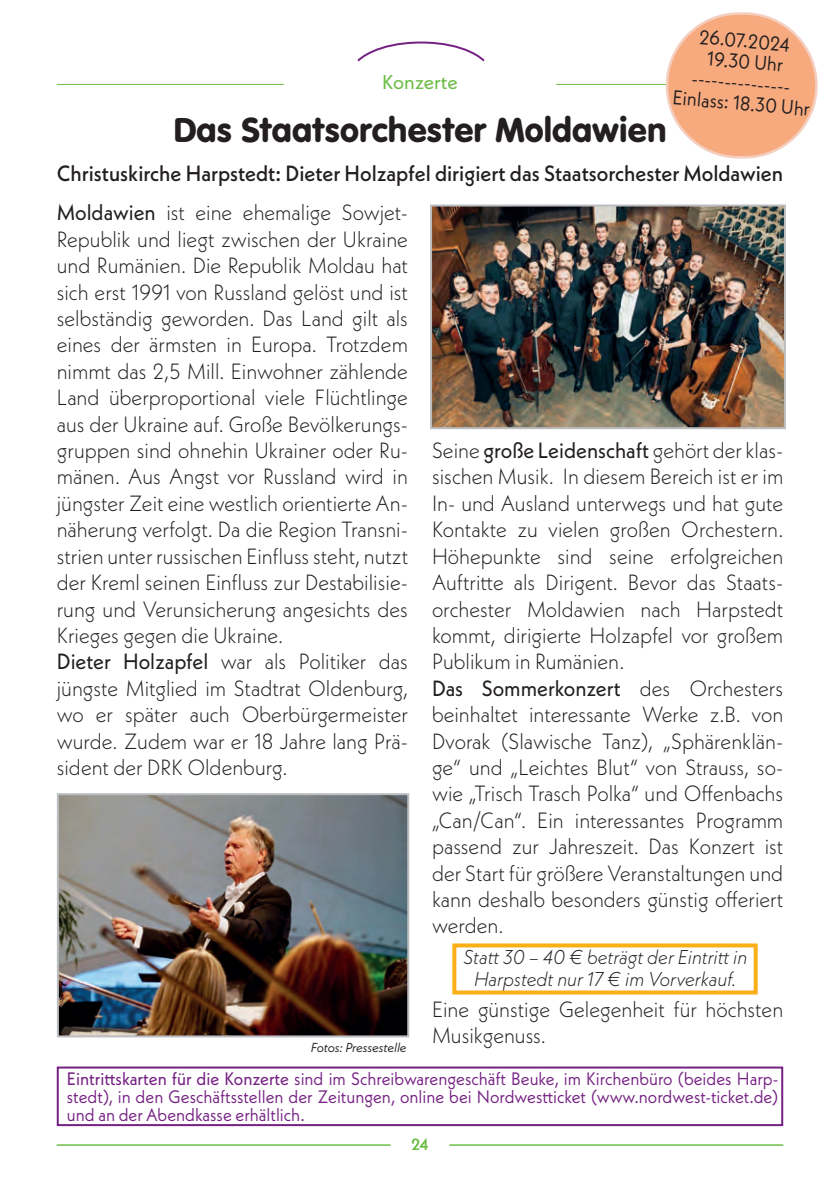
<style>
.page{position:relative;width:840px;height:1191px;background:#fff}
.page>*{position:absolute;margin:0;border:0;box-sizing:border-box;transform-origin:0 0}
.t1{font:36px "VAG Rundschrift D";color:#231f20}
.t2{font:300 22px/26.4px "Neue Kabel";color:#231f20;scale:.95 1}
.t3{font:500 22px "Neue Kabel";color:#231f20;scale:.95 1}
.t4{font:italic 300 20px/22px "Neue Kabel";color:#231f20;text-align:center;scale:.95 1}
.t5{font:20px/20.8px "Neue Kabel";color:#231f20;text-align:center;scale:.95 1}
.t6{font:20px "Neue Kabel";letter-spacing:-.005em;color:#6cbd45}
.t7{font:18px/18px "Neue Kabel";color:#752183;text-align:justify;scale:.95 1}
.t8{font:16px "Neue Kabel";color:#6cbd45}
.t9{font:italic 13px "Neue Kabel";letter-spacing:-.01em;color:#231f20}
.s1{font-weight:400}
.s2{font-style:inherit}
</style>
<div class="page">
<hr style="left:57px;top:84px;width:226px;height:1px;background:#6cbd45">
<hr style="left:556px;top:84px;width:226px;height:1px;background:#6cbd45">
<svg style="left:357px;top:41px;width:128px;height:21px"></svg>
<hr style="left:57px;top:1144px;width:333px;height:1px;background:#6cbd45">
<hr style="left:449px;top:1144px;width:333px;height:1px;background:#6cbd45">
<div style="left:666px;top:14px;width:150px;height:143px;background:#f7aa7e;border-radius:72px"></div>
<div style="left:57px;top:1066px;width:725px;height:60px;border:2px solid #752183"></div>
<div style="left:452px;top:943px;width:305px;height:51px;border:4px solid #faaf18"></div>
<img style="left:60px;top:796px;width:346px;height:238px">
<div style="left:57px;top:793px;width:352px;height:244px;border:2px solid #bcbdc0"></div>
<img style="left:433px;top:207px;width:349px;height:219px">
<div style="left:430px;top:204px;width:355px;height:225px;border:2px solid #bcbdc0"></div>
<p class="t6" style="left:382px;top:69px;width:77px">Konzerte</p>
<h1 class="t1" style="left:173px;top:109px;width:494px">Das Staatsorchester Moldawien</h1>
<p class="t5" style="left:678px;top:24px;width:146px;rotate:5deg">26.07.2024<br>19.30 Uhr ---------------<br>Einlass: 18.30 Uhr</p>
<p class="t3" style="left:57px;top:159px;width:765px">Christuskirche Harpstedt: Dieter Holzapfel dirigiert das Staatsorchester Moldawien</p>
<p class="t2" style="left:57px;top:199px;width:371px"><span class="s1">Moldawien</span> ist eine ehemalige Sowjet-Republik und liegt zwischen der Ukraine und Rumänien. Die Republik Moldau hat sich erst 1991 von Russland gelöst und ist selbständig geworden. Das Land gilt als eines der ärmsten in Europa. Trotzdem nimmt das 2,5 Mill. Einwohner zählende Land überproportional viele Flüchtlinge aus der Ukraine auf. Große Bevölkerungs&shy;gruppen sind ohnehin Ukrainer oder Ru&shy;mänen. Aus Angst vor Russland wird in jüngster Zeit eine westlich orientierte An&shy;näherung verfolgt. Da die Region Transni&shy;strien unter russischen Einfluss steht, nutzt der Kreml seinen Einfluss zur Destabilisie&shy;rung und Verunsicherung angesichts des Krieges gegen die Ukraine.<br><span class="s1">Dieter Holzapfel</span> war als Politiker das jüngste Mitglied im Stadtrat Oldenburg, wo er später auch Oberbürgermeister wurde. Zudem war er 18 Jahre lang Prä&shy;sident der DRK Oldenburg.</p>
<p class="t9" style="left:310px;top:1039px;width:97px">Fotos: Pressestelle</p>
<p class="t2" style="left:432px;top:437px;width:371px">Seine <span class="s1">große Leidenschaft</span> gehört der klas&shy;sischen Musik. In diesem Bereich ist er im In- und Ausland unterwegs und hat gute Kontakte zu vielen großen Orchestern.<br>Höhepunkte sind seine erfolgreichen Auftritte als Dirigent. Bevor das Staats&shy;orchester Moldawien nach Harpstedt kommt, dirigierte Holzapfel vor großem Publikum in Rumänien.<br><span class="s1">Das Sommerkonzert</span> des Orchesters beinhaltet interessante Werke z.B. von Dvorak (Slawische Tanz), „Sphärenklän&shy;ge“ und „Leichtes Blut“ von Strauss, so&shy;wie „Trisch Trasch Polka“ und Offenbachs „Can/Can“. Ein interessantes Programm passend zur Jahreszeit. Das Konzert ist der Start für größere Veranstaltungen und kann deshalb besonders günstig offeriert werden.</p>
<p class="t4" style="left:463px;top:945px;width:300px">Statt 30 – 40 € beträgt der Eintritt in<br>Harpstedt nur 17 € im Vorverkauf.</p>
<p class="t2" style="left:432px;top:995px;width:371px">Eine günstige Gelegenheit für höchsten<br>Musikgenuss.</p>
<p class="t7" style="left:67px;top:1069px;width:750px"><span class="s2">Eintrittskarten für die Konzerte</span> sind im Schreibwarengeschäft Beuke, im Kirchenbüro (beides Harp&shy;stedt), in den Geschäftsstellen der Zeitungen, online bei Nordwestticket (www.nordwest-ticket.de) und an der Abendkasse erhältlich.</p>
<p class="t8" style="left:411px;top:1133px;width:19px">24</p>
</div>
